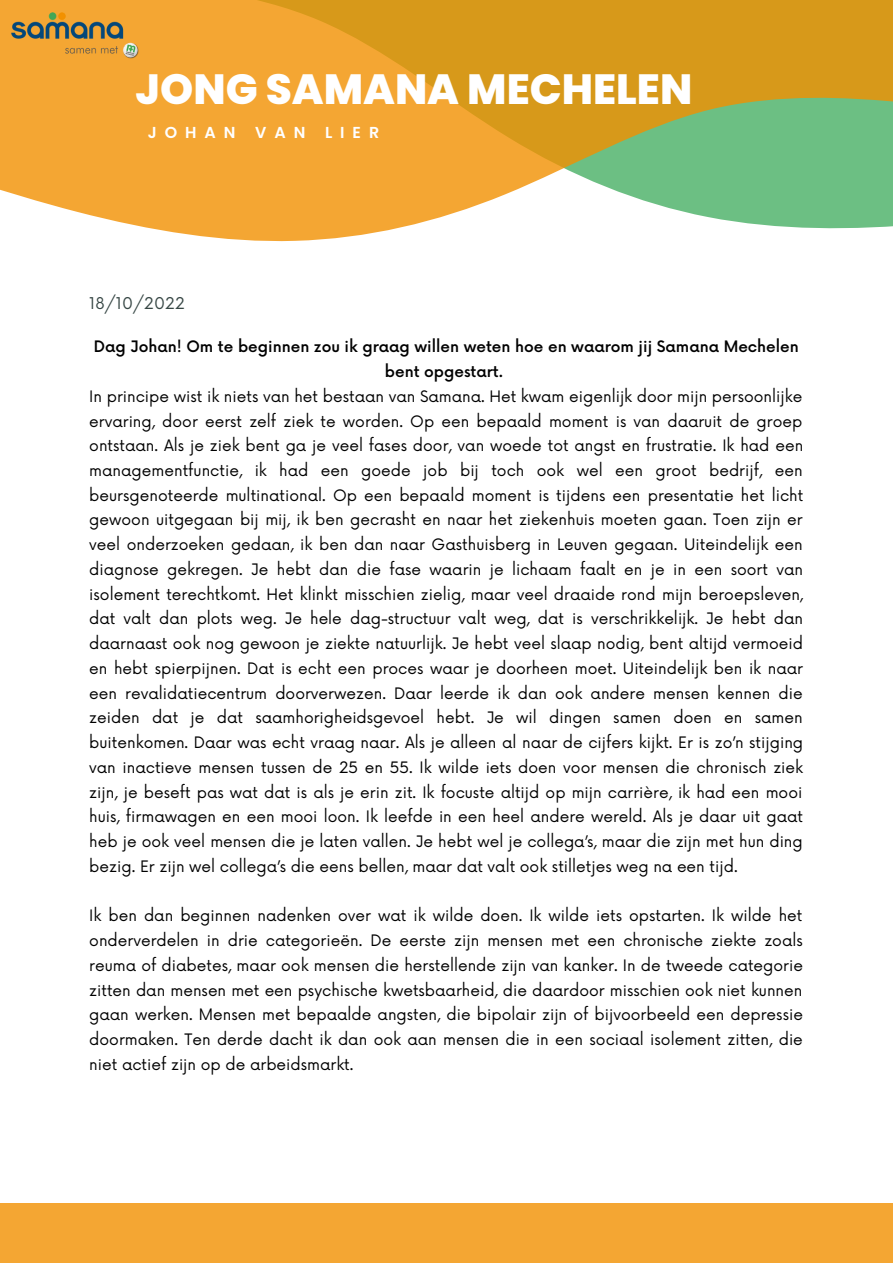
<style>
.page{position:relative;width:893px;height:1264px;background:#fff}
.page>*{position:absolute;margin:0;border:0;box-sizing:border-box;transform-origin:0 0}
.t1{font:800 42.15px "Poppins";color:#fff}
.t2{font:600 15.9px "Poppins";letter-spacing:.5em;color:#fff}
.t3{font:15.9px "Now";letter-spacing:.01em;color:#374745}
.t4{font:15.45px/24.8px "Now";color:#000;text-align:justify}
.t5{font:500 15.45px/24.8px "Now";color:#000;text-align:center}
</style>
<div class="page">
<div style="left:0;top:1203px;width:892px;height:59px;background:#f4a633"></div>
<svg style="left:0;top:0;width:892px;height:242px;background:#d7af4d"></svg>
<img style="left:0;top:2px;width:148px;height:66px">
<h1 class="t1" style="left:135px;top:60px;width:558px">JONG SAMANA MECHELEN</h1>
<p class="t2" style="left:148px;top:121px;width:233px">JOHAN VAN LIER</p>
<p class="t3" style="left:89px;top:294px;width:97px">18/10/2022</p>
<p class="t5" style="left:94px;top:335px;width:706px">Dag Johan! Om te beginnen zou ik graag willen weten hoe en waarom jij Samana Mechelen bent opgestart.</p>
<p class="t4" style="left:89px;top:384px;width:715px">In principe wist ik niets van het bestaan van Samana. Het kwam eigenlijk door mijn persoonlijke ervaring, door eerst zelf ziek te worden. Op een bepaald moment is van daaruit de groep ontstaan. Als je ziek bent ga je veel fases door, van woede tot angst en frustratie. Ik had een managementfunctie, ik had een goede job bij toch ook wel een groot bedrijf, een beursgenoteerde multinational. Op een bepaald moment is tijdens een presentatie het licht gewoon uitgegaan bij mij, ik ben gecrasht en naar het ziekenhuis moeten gaan. Toen zijn er veel onderzoeken gedaan, ik ben dan naar Gasthuisberg in Leuven gegaan. Uiteindelijk een diagnose gekregen. Je hebt dan die fase waarin je lichaam faalt en je in een soort van isolement terechtkomt. Het klinkt misschien zielig, maar veel draaide rond mijn beroepsleven, dat valt dan plots weg. Je hele dag-structuur valt weg, dat is verschrikkelijk. Je hebt dan daarnaast ook nog gewoon je ziekte natuurlijk. Je hebt veel slaap nodig, bent altijd vermoeid en hebt spierpijnen. Dat is echt een proces waar je doorheen moet. Uiteindelijk ben ik naar een revalidatiecentrum doorverwezen. Daar leerde ik dan ook andere mensen kennen die zeiden dat je dat saamhorigheidsgevoel hebt. Je wil dingen samen doen en samen buitenkomen. Daar was echt vraag naar. Als je alleen al naar de cijfers kijkt. Er is zo’n stijging van inactieve mensen tussen de 25 en 55. Ik wilde iets doen voor mensen die chronisch ziek zijn, je beseft pas wat dat is als je erin zit. Ik focuste altijd op mijn carrière, ik had een mooi huis, firmawagen en een mooi loon. Ik leefde in een heel andere wereld. Als je daar uit gaat heb je ook veel mensen die je laten vallen. Je hebt wel je collega’s, maar die zijn met hun ding bezig. Er zijn wel collega’s die eens bellen, maar dat valt ook stilletjes weg na een tijd.</p>
<p class="t4" style="left:89px;top:904px;width:715px">Ik ben dan beginnen nadenken over wat ik wilde doen. Ik wilde iets opstarten. Ik wilde het onderverdelen in drie categorieën. De eerste zijn mensen met een chronische ziekte zoals reuma of diabetes, maar ook mensen die herstellende zijn van kanker. In de tweede categorie zitten dan mensen met een psychische kwetsbaarheid, die daardoor misschien ook niet kunnen gaan werken. Mensen met bepaalde angsten, die bipolair zijn of bijvoorbeeld een depressie doormaken. Ten derde dacht ik dan ook aan mensen die in een sociaal isolement zitten, die niet actief zijn op de arbeidsmarkt.</p>
</div>
